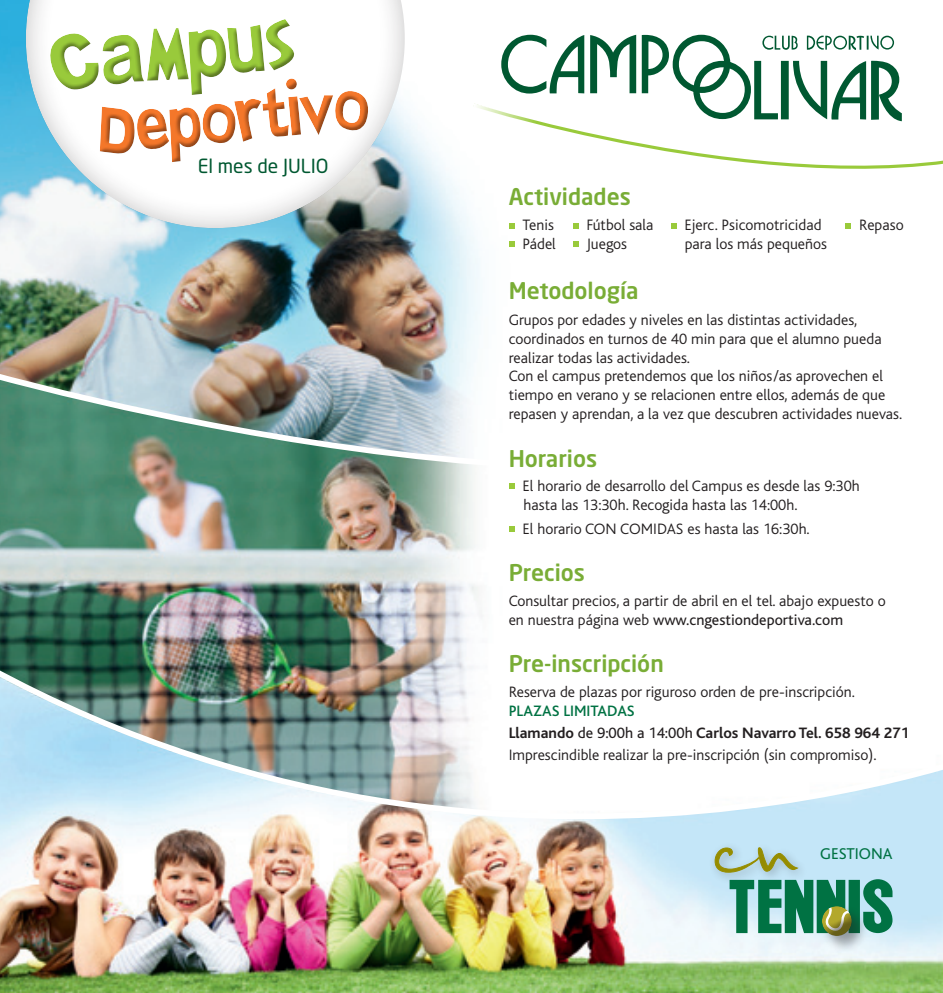
<style>
.page{position:relative;width:943px;height:993px;background:#fff}
.page>*{position:absolute;margin:0;border:0;box-sizing:border-box;transform-origin:0 0}
.t1{font:89.25px "Sim LLHP";color:#99ca3b}
.t2{font:74.38px "Sim LLHP";color:#f4772a}
.t3{font:500 22.75px "Neo Sans Std";color:#79ad36}
.t4{font:19.25px "Neo Sans Std";color:#005831}
.t5{font:16.28px "Bliss";color:#007243}
.t6{font:300 15.75px/18.9px "Bliss";color:#231f20}
.t7{font:700 15.75px/22.9px "Bliss";color:#231f20}
.s1{font-weight:400}
.s2{font-weight:500;color:#007243}
</style>
<div class="page">
<img style="left:0;top:0;width:943px;height:992px">
<img style="left:0;top:349px;width:943px;height:220px">
<img style="left:0;top:594px;width:943px;height:387px">
<div style="left:25px;top:0;width:382px;height:229px;background:#231f20;opacity:.3"></div>
<svg style="left:49px;top:12px;width:328px;height:161px"></svg>
<div style="left:752px;top:841px;width:56px;height:41px;background:#231f20;opacity:.3"></div>
<div style="left:708px;top:841px;width:62px;height:43px;background:#231f20;opacity:.3"></div>
<svg style="left:714px;top:846px;width:84px;height:26px;background:#b1c6ac"></svg>
<div style="left:820px;top:903px;width:47px;height:48px;background:#231f20;opacity:.4"></div>
<svg style="left:729px;top:878px;width:163px;height:55px;background:#44997f"></svg>
<div style="left:820px;top:907px;width:33px;height:31px;background:#231f20;opacity:.5"></div>
<svg style="left:508px;top:483px;width:6px;height:6px"></svg>
<svg style="left:508px;top:525px;width:6px;height:6px"></svg>
<svg style="left:508px;top:223px;width:6px;height:5px"></svg>
<svg style="left:508px;top:241px;width:6px;height:6px"></svg>
<svg style="left:670px;top:223px;width:6px;height:5px"></svg>
<svg style="left:572px;top:223px;width:6px;height:5px"></svg>
<svg style="left:572px;top:241px;width:6px;height:6px"></svg>
<svg style="left:845px;top:223px;width:6px;height:5px"></svg>
<svg style="left:471px;top:102px;width:472px;height:121px"></svg>
<svg style="left:473px;top:35px;width:428px;height:89px"></svg>
<h1 class="t1" style="left:45px;top:19px;width:246px;rotate:-5deg">Campus</h1>
<h2 class="t2" style="left:93px;top:97px;width:274px;rotate:-6deg">Deportivo</h2>
<p class="t4" style="left:198px;top:154px;width:132px">El mes de JULIO</p>
<h3 class="t3" style="left:508px;top:182px;width:124px">Actividades</h3>
<p class="t6" style="left:522px;top:216px;width:35px">Tenis<br>Pádel</p>
<p class="t6" style="left:684px;top:216px;width:144px">Ejerc. Psicomotricidad para los más pequeños</p>
<p class="t6" style="left:586px;top:216px;width:69px">Fútbol sala<br>Juegos</p>
<p class="t6" style="left:859px;top:216px;width:46px">Repaso</p>
<h3 class="t3" style="left:508px;top:276px;width:131px">Metodología</h3>
<p class="t6" style="left:508px;top:310px;width:395px">Grupos por edades y niveles en las distintas actividades, coordinados en turnos de 40 min para que el alumno pueda realizar todas las actividades.<br>Con el campus pretendemos que los niños/as aprovechen el tiempo en verano y se relacionen entre ellos, además de que repasen y aprendan, a la vez que descubren actividades nuevas.</p>
<h3 class="t3" style="left:508px;top:443px;width:90px">Horarios</h3>
<p class="t6" style="left:522px;top:476px;width:339px">El horario de desarrollo del Campus es desde las 9:30h hasta las 13:30h. Recogida hasta las 14:00h.</p>
<p class="t6" style="left:522px;top:519px;width:289px">El horario CON COMIDAS es hasta las 16:30h.</p>
<h3 class="t3" style="left:508px;top:558px;width:78px">Precios</h3>
<p class="t6" style="left:508px;top:591px;width:378px">Consultar precios, a partir de abril en el tel. abajo expuesto o en nuestra página web <span class="s1">www.cngestiondeportiva.com</span></p>
<h3 class="t3" style="left:508px;top:649px;width:157px">Pre-inscripción</h3>
<p class="t6" style="left:508px;top:682px;width:348px">Reserva de plazas por riguroso orden de pre-inscripción.</p>
<p class="t7" style="left:508px;top:699px;width:402px"><span class="s2">PLAZAS LIMITADAS<br></span>Llamando <span class="s1">de 9:00h a 14:00h</span> Carlos Navarro Tel. 658 964 271</p>
<p class="t6" style="left:508px;top:745px;width:369px">Imprescindible realizar la pre-inscripción (sin compromiso).</p>
<p class="t5" style="left:820px;top:844px;width:74px">GESTIONA</p>
</div>
